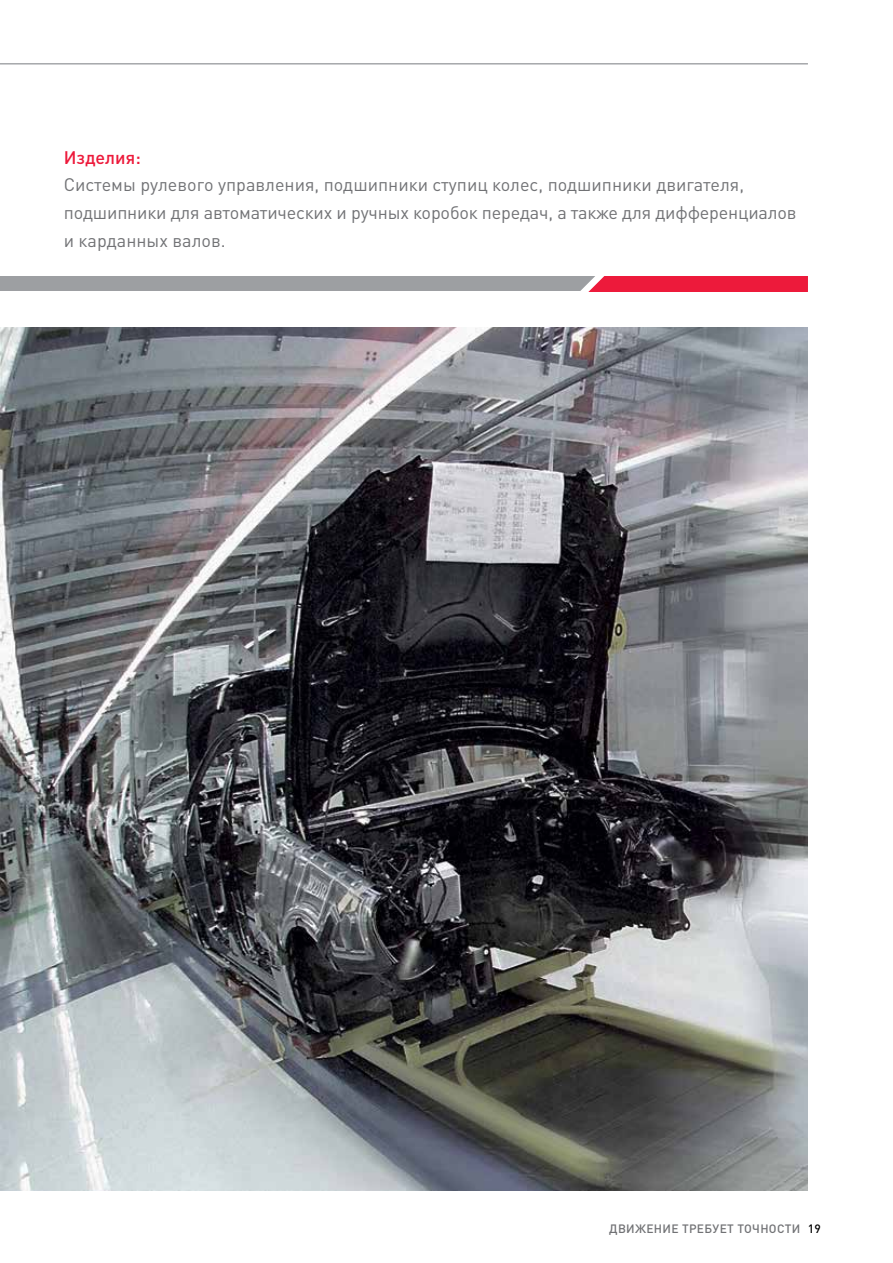
<style>
.page{position:relative;width:893px;height:1263px;background:#fff}
.page>*{position:absolute;margin:0;border:0;box-sizing:border-box;transform-origin:0 0}
.t1{font:18px/27.6px "DIN Pro";letter-spacing:-.01em;color:#717275}
.t2{font:500 18px "DIN Pro";color:#ed1a3b}
.t3{font:500 12px "DIN Pro";letter-spacing:.025em;color:#717275}
.s1{color:#000}
</style>
<div class="page">
<hr style="left:0;top:63px;width:808px;height:2px;background:#a5a7aa">
<div style="left:0;top:276px;width:808px;height:15px;background:#9d9fa2"></div>
<svg style="left:580px;top:276px;width:228px;height:16px;background:#eb2746"></svg>
<img style="left:0;top:327px;width:808px;height:864px">
<p class="t2" style="left:64px;top:145px;width:79px">Изделия:</p>
<p class="t1" style="left:64px;top:170px;width:734px">Системы рулевого управления, подшипники ступиц колес, подшипники двигателя, подшипники для автоматических и ручных коробок передач, а также для дифференциалов и карданных валов.</p>
<p class="t3" style="left:609px;top:1221px;width:213px">ДВИЖЕНИЕ ТРЕБУЕТ ТОЧНОСТИ <span class="s1">19</span></p>
</div>
